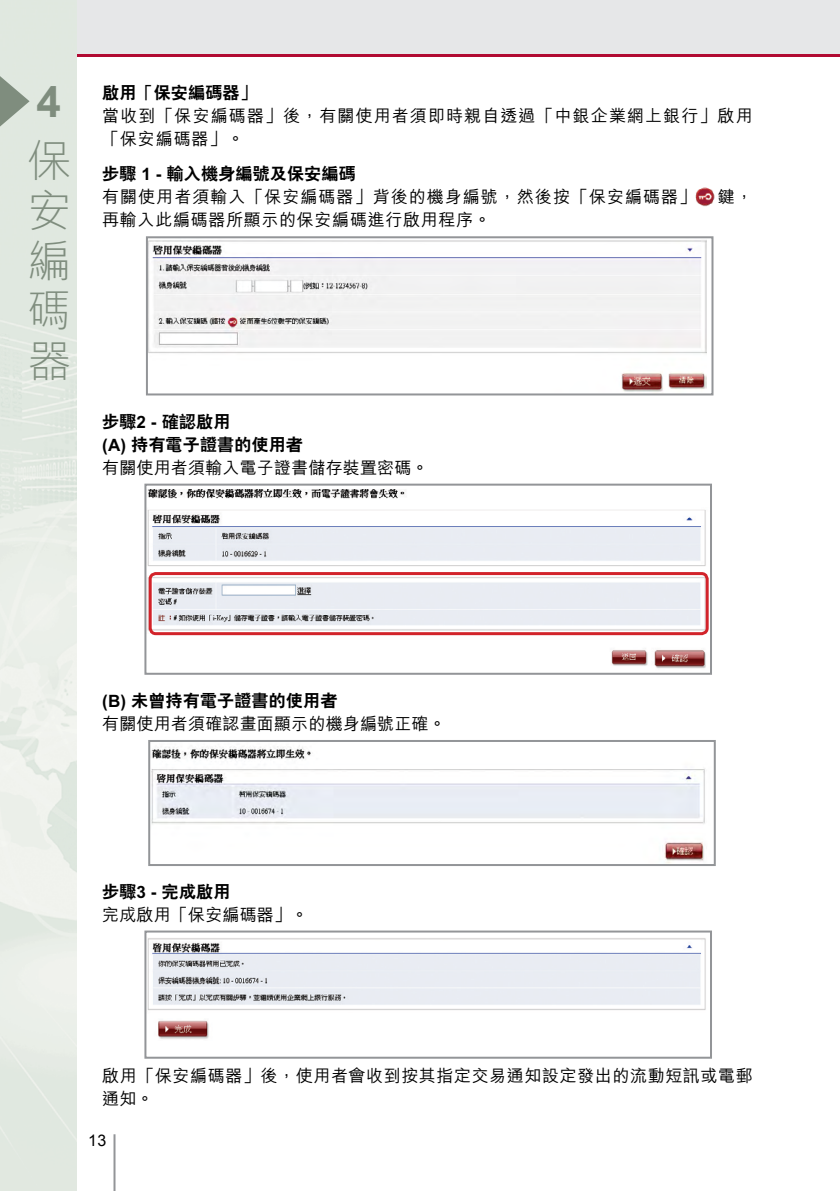
<style>
.page{position:relative;width:840px;height:1191px;background:#fff}
.page>*{position:absolute;margin:0;border:0;box-sizing:border-box;transform-origin:0 0}
.t1{font:300 44px/50px "M Hei HK";color:#7f8d7e;text-align:justify}
.t2{font:700 44px "Arial";color:#7f8d7e}
.t3{font:800 17px/23px "C Hei 2 HK";letter-spacing:.01em;color:#000}
.t4{font:500 17px/23px "M Hei HK";letter-spacing:.035em;color:#000}
.t5{font:500 17px "M Hei HK";letter-spacing:.01em;color:#000}
.t6{font:500 17px/23px "M Hei HK";letter-spacing:.065em;color:#000}
.t7{font:500 17px "M Hei HK";letter-spacing:.06em;color:#000}
.t8{font:16px "Arial";color:#000}
</style>
<div class="page">
<hr style="left:113px;top:1134px;width:2px;height:57px;background:#939598">
<div style="left:0;top:0;width:839px;height:57px;background:#b10a32"></div>
<div style="left:0;top:0;width:839px;height:54px;background:#e6e7e8"></div>
<img style="left:0;top:54px;width:77px;height:1137px">
<svg style="left:0;top:76px;width:30px;height:51px"></svg>
<img style="left:149px;top:240px;width:557px;height:152px">
<div style="left:146px;top:236px;width:567px;height:159px;border:2px solid #939598"></div>
<img style="left:695px;top:187px;width:19px;height:19px">
<img style="left:147px;top:489px;width:561px;height:180px">
<div style="left:144px;top:483px;width:567px;height:192px;border:2px solid #939598"></div>
<div style="left:149px;top:572px;width:559px;height:63px;border:3px solid #d2232a;border-radius:6px"></div>
<img style="left:151px;top:746px;width:554px;height:117px">
<div style="left:148px;top:740px;width:567px;height:126px;border:2px solid #939598"></div>
<img style="left:147px;top:938px;width:559px;height:101px">
<div style="left:144px;top:930px;width:567px;height:128px;border:2px solid #939598"></div>
<h1 class="t2" style="left:37px;top:72px;width:26px">4</h1>
<h1 class="t1" style="left:27px;top:135px;width:46px">保安編碼器</h1>
<p class="t3" style="left:102px;top:82px;width:156px">啟用「保安編碼器」</p>
<p class="t6" style="left:102px;top:103px;width:651px">當收到「保安編碼器」後，有關使用者須即時親自透過「中銀企業網上銀行」啟用「保安編碼器」。</p>
<p class="t3" style="left:102px;top:162px;width:255px">步驟 1 - 輸入機身編號及保安編碼</p>
<p class="t7" style="left:102px;top:184px;width:595px">有關使用者須輸入「保安編碼器」背後的機身編號，然後按「保安編碼器」</p>
<p class="t4" style="left:717px;top:184px;width:37px">鍵，</p>
<p class="t4" style="left:102px;top:207px;width:390px">再輸入此編碼器所顯示的保安編碼進行啟用程序。</p>
<p class="t3" style="left:102px;top:410px;width:202px">步驟2 - 確認啟用<br>(A) 持有電子證書的使用者</p>
<p class="t5" style="left:102px;top:455px;width:328px">有關使用者須輸入電子證書儲存裝置密碼。</p>
<p class="t3" style="left:102px;top:689px;width:236px">(B) 未曾持有電子證書的使用者</p>
<p class="t5" style="left:102px;top:711px;width:345px">有關使用者須確認畫面顯示的機身編號正確。</p>
<p class="t3" style="left:102px;top:880px;width:130px">步驟3 - 完成啟用</p>
<p class="t5" style="left:102px;top:902px;width:207px">完成啟用「保安編碼器」。</p>
<p class="t4" style="left:102px;top:1063px;width:651px">啟用「保安編碼器」後，使用者會收到按其指定交易通知設定發出的流動短訊或電郵通知。</p>
<p class="t8" style="left:88px;top:1130px;width:19px">13</p>
</div>
